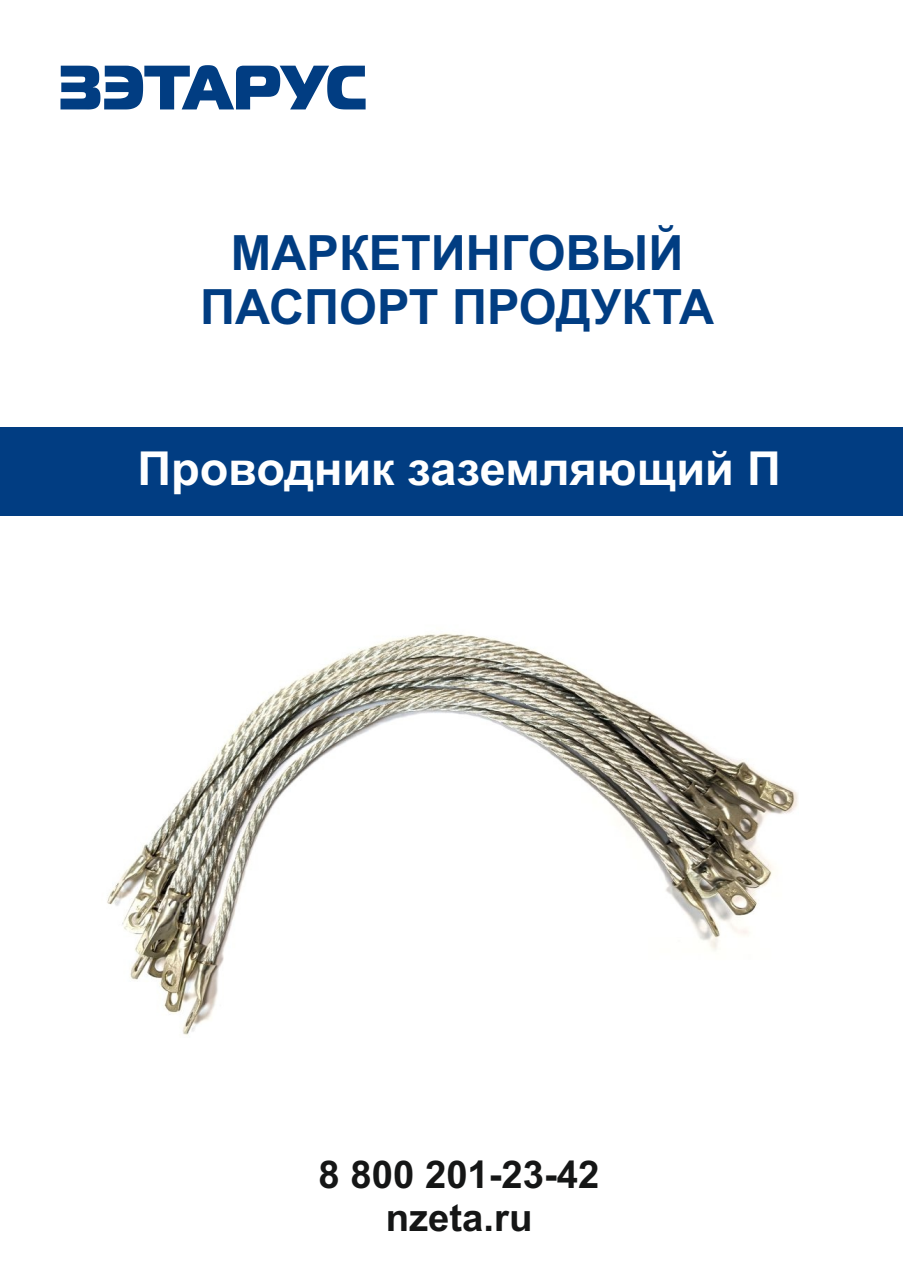
<style>
.page{position:relative;width:903px;height:1275px;background:#fff}
.page>*{position:absolute;margin:0;border:0;box-sizing:border-box;transform-origin:0 0}
.t1{font:700 48.65px/54.2px "Arial";color:#013d82;text-align:center}
.t2{font:700 46.9px "Arial";color:#fff}
.t3{font:700 38.32px/42.7px "Arial";color:#151616;text-align:center}
</style>
<div class="page">
<svg style="left:60px;top:65px;width:306px;height:45px"></svg>
<div style="left:0;top:427px;width:903px;height:89px;background:#013d82"></div>
<img style="left:107px;top:633px;width:691px;height:402px">
<p class="t1" style="left:200px;top:230px;width:515px">МАРКЕТИНГОВЫЙ<br>ПАСПОРТ ПРОДУКТА</p>
<p class="t2" style="left:137px;top:450px;width:645px">Проводник заземляющий П</p>
<p class="t3" style="left:319px;top:1157px;width:282px">8 800 201-23-42 nzeta.ru</p>
</div>
